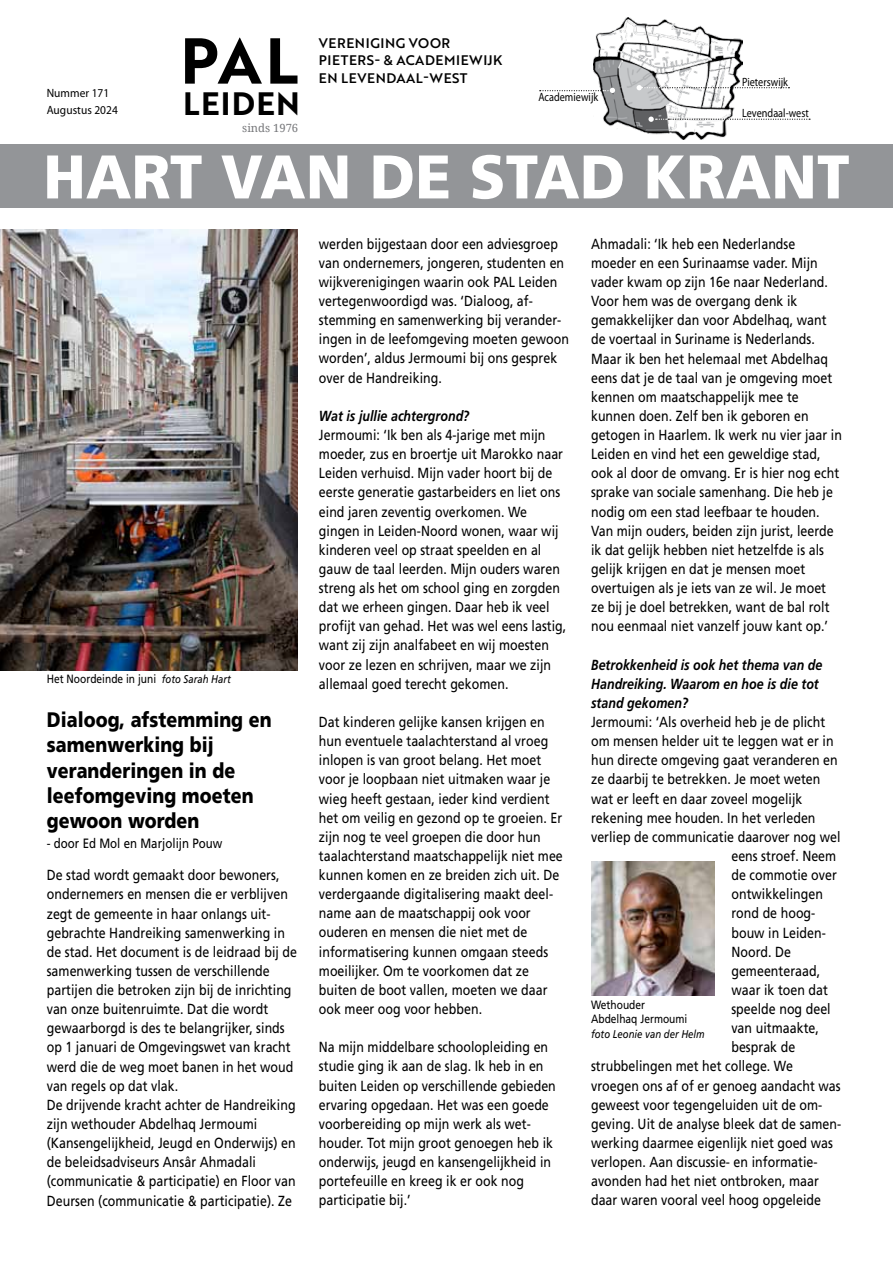
<style>
.page{position:relative;width:893px;height:1263px;background:#fff}
.page>*{position:absolute;margin:0;border:0;box-sizing:border-box;transform-origin:0 0}
.t1{font:63px "Brother 1816 Bold";color:#000}
.t2{font:900 61.5px "Frutiger";letter-spacing:.005em;color:#fff;scale:.95 1}
.t3{font:31.5px "Brother 1816 Bold";letter-spacing:.04em;color:#000}
.t4{font:900 21px/25.2px "Frutiger";letter-spacing:.005em;color:#000;scale:.85 1}
.t5{font:14.7px/19.2px "Frutiger";letter-spacing:.005em;color:#000;scale:.85 1}
.t6{font:italic 700 14.7px/19.2px "Frutiger";letter-spacing:.005em;color:#000;scale:.85 1}
.t7{font:13.5px/17.2px "Brother 1816 Medium";letter-spacing:.045em;color:#000}
.t8{font:13.5px "Frutiger";letter-spacing:.005em;color:#000;scale:.85 1}
.t9{font:12px/14.5px "Frutiger";color:#000;scale:.85 1}
.t10{font:12px "Myriad Pro";letter-spacing:.005em;color:#000;scale:.85 1}
.t11{font:12px/16.8px "Myriad Pro";letter-spacing:.005em;color:#000;scale:.95 1}
.t12{font:italic 11.25px "Frutiger";color:#000;scale:.85 1}
.t13{font:11.25px "Droid Serif";color:#77787b}
.s1{font-style:italic;font-size:11.25px}
</style>
<div class="page">
<div style="left:0;top:145px;width:893px;height:63px;background:#939598"></div>
<img style="left:593px;top:17px;width:149px;height:122px">
<div style="left:739px;top:104px;width:74px;height:17px;background:#fff"></div>
<svg style="left:540px;top:88px;width:75px;height:5px"></svg>
<svg style="left:648px;top:117px;width:162px;height:5px"></svg>
<svg style="left:637px;top:85px;width:152px;height:5px"></svg>
<img style="left:0;top:230px;width:298px;height:441px">
<img style="left:591px;top:861px;width:123px;height:134px">
<p class="t11" style="left:47px;top:85px;width:76px">Nummer 171<br>Augustus 2024</p>
<h1 class="t1" style="left:180px;top:13px;width:120px">PAL</h1>
<h3 class="t3" style="left:183px;top:80px;width:118px">LEIDEN</h3>
<p class="t13" style="left:242px;top:121px;width:57px">sinds 1976</p>
<p class="t7" style="left:319px;top:34px;width:185px">VERENIGING VOOR<br>PIETERS- &amp; ACADEMIEWIJK<br>EN LEVENDAAL-WEST</p>
<p class="t10" style="left:538px;top:90px;width:72px">Academiewijk</p>
<p class="t10" style="left:742px;top:74px;width:56px">Pieterswijk</p>
<p class="t10" style="left:742px;top:106px;width:80px">Levendaal-west</p>
<h2 class="t2" style="left:43px;top:140px;width:850px">Hart van de stad krant</h2>
<p class="t9" style="left:47px;top:672px;width:218px">Het Noordeinde in juni <span class="s1">foto Sarah Hart</span></p>
<h3 class="t4" style="left:47px;top:707px;width:266px">Dialoog, afstemming en samenwerking bij veranderingen in de leefomgeving moeten gewoon worden</h3>
<p class="t8" style="left:47px;top:836px;width:208px">- door Ed Mol en Marjolijn Pouw</p>
<p class="t5" style="left:47px;top:865px;width:296px">De stad wordt gemaakt door bewoners, ondernemers en mensen die er verblijven zegt de gemeente in haar onlangs uit&shy;gebrachte Handreiking samenwerking in de stad. Het document is de leidraad bij de samenwerking tussen de verschillende partijen die betroken zijn bij de inrichting van onze buitenruimte. Dat die wordt gewaarborgd is des te belangrijker, sinds op 1 januari de Omgevingswet van kracht werd die de weg moet banen in het woud van regels op dat vlak.<br>De drijvende kracht achter de Handreiking zijn wethouder Abdelhaq Jermoumi (Kansengelijkheid, Jeugd en Onderwijs) en de beleidsadviseurs Ansâr Ahmadali (communicatie &amp; participatie) en Floor van Deursen (communicatie &amp; participatie). Ze</p>
<p class="t5" style="left:319px;top:234px;width:296px">werden bijgestaan door een adviesgroep van ondernemers, jongeren, studenten en wijkverenigingen waarin ook PAL Leiden vertegenwoordigd was. ‘Dialoog, af&shy;stemming en samenwerking bij verander&shy;ingen in de leefomgeving moeten gewoon worden’, aldus Jermoumi bij ons gesprek over de Handreiking.</p>
<p class="t6" style="left:319px;top:406px;width:179px">Wat is jullie achtergrond?</p>
<p class="t5" style="left:319px;top:425px;width:293px">Jermoumi: ‘Ik ben als 4-jarige met mijn moeder, zus en broertje uit Marokko naar Leiden verhuisd. Mijn vader hoort bij de eerste generatie gastarbeiders en liet ons eind jaren zeventig overkomen. We gingen in Leiden-Noord wonen, waar wij kinderen veel op straat speelden en al gauw de taal leerden. Mijn ouders waren streng als het om school ging en zorgden dat we erheen gingen. Daar heb ik veel profijt van gehad. Het was wel eens lastig, want zij zijn analfabeet en wij moesten voor ze lezen en schrijven, maar we zijn allemaal goed terecht gekomen.</p>
<p class="t5" style="left:319px;top:712px;width:289px">Dat kinderen gelijke kansen krijgen en hun eventuele taalachterstand al vroeg inlopen is van groot belang. Het moet voor je loopbaan niet uitmaken waar je wieg heeft gestaan, ieder kind verdient het om veilig en gezond op te groeien. Er zijn nog te veel groepen die door hun taalachterstand maatschappelijk niet mee kunnen komen en ze breiden zich uit. De verdergaande digitalisering maakt deel&shy;name aan de maatschappij ook voor ouderen en mensen die niet met de informatisering kunnen omgaan steeds moeilijker. Om te voorkomen dat ze buiten de boot vallen, moeten we daar ook meer oog voor hebben.</p>
<p class="t5" style="left:319px;top:1037px;width:280px">Na mijn middelbare schoolopleiding en studie ging ik aan de slag. Ik heb in en buiten Leiden op verschillende gebieden ervaring opgedaan. Het was een goede voorbereiding op mijn werk als wet&shy;houder. Tot mijn groot genoegen heb ik onderwijs, jeugd en kansengelijkheid in portefeuille en kreeg ik er ook nog participatie bij.’</p>
<p class="t5" style="left:591px;top:234px;width:297px">Ahmadali: ‘Ik heb een Nederlandse moeder en een Surinaamse vader. Mijn vader kwam op zijn 16e naar Nederland.<br>Voor hem was de overgang denk ik gemakkelijker dan voor Abdelhaq, want de voertaal in Suriname is Nederlands.<br>Maar ik ben het helemaal met Abdelhaq eens dat je de taal van je omgeving moet kennen om maatschappelijk mee te kunnen doen. Zelf ben ik geboren en getogen in Haarlem. Ik werk nu vier jaar in Leiden en vind het een geweldige stad, ook al door de omvang. Er is hier nog echt sprake van sociale samenhang. Die heb je nodig om een stad leefbaar te houden.<br>Van mijn ouders, beiden zijn jurist, leerde ik dat gelijk hebben niet hetzelfde is als gelijk krijgen en dat je mensen moet overtuigen als je iets van ze wil. Je moet ze bij je doel betrekken, want de bal rolt nou eenmaal niet vanzelf jouw kant op.’</p>
<p class="t6" style="left:591px;top:655px;width:274px">Betrokkenheid is ook het thema van de<br>Handreiking. Waarom en hoe is die tot stand gekomen?</p>
<p class="t5" style="left:591px;top:712px;width:277px">Jermoumi: ‘Als overheid heb je de plicht</p>
<p class="t5" style="left:591px;top:731px;width:287px">om mensen helder uit te leggen wat er in</p>
<p class="t5" style="left:591px;top:750px;width:292px">hun directe omgeving gaat veranderen en</p>
<p class="t5" style="left:591px;top:770px;width:271px">ze daarbij te betrekken. Je moet weten</p>
<p class="t5" style="left:591px;top:789px;width:250px">wat er leeft en daar zoveel mogelijk</p>
<p class="t5" style="left:591px;top:808px;width:266px">rekening mee houden. In het verleden</p>
<p class="t5" style="left:591px;top:827px;width:295px">verliep de communicatie daarover nog wel</p>
<p class="t5" style="left:731px;top:846px;width:125px">eens stroef. Neem</p>
<p class="t5" style="left:731px;top:865px;width:126px">de commotie over</p>
<p class="t5" style="left:731px;top:884px;width:109px">ontwikkelingen</p>
<p class="t5" style="left:731px;top:903px;width:100px">rond de hoog-</p>
<p class="t5" style="left:731px;top:923px;width:113px">bouw in Leiden-</p>
<p class="t5" style="left:731px;top:942px;width:72px">Noord. De</p>
<p class="t5" style="left:731px;top:961px;width:106px">gemeenteraad,</p>
<p class="t5" style="left:731px;top:980px;width:115px">waar ik toen dat</p>
<p class="t5" style="left:731px;top:999px;width:118px">speelde nog deel</p>
<p class="t5" style="left:731px;top:1018px;width:104px">van uitmaakte,</p>
<p class="t5" style="left:731px;top:1037px;width:77px">besprak de</p>
<p class="t5" style="left:591px;top:1056px;width:239px">strubbelingen met het college. We</p>
<p class="t5" style="left:591px;top:1076px;width:295px">vroegen ons af of er genoeg aandacht was</p>
<p class="t5" style="left:591px;top:1095px;width:274px">geweest voor tegengeluiden uit de om-</p>
<p class="t5" style="left:591px;top:1114px;width:296px">geving. Uit de analyse bleek dat de samen-</p>
<p class="t5" style="left:591px;top:1133px;width:286px">werking daarmee eigenlijk niet goed was</p>
<p class="t5" style="left:591px;top:1152px;width:268px">verlopen. Aan discussie- en informatie-</p>
<p class="t5" style="left:591px;top:1171px;width:270px">avonden had het niet ontbroken, maar</p>
<p class="t5" style="left:591px;top:1190px;width:272px">daar waren vooral veel hoog opgeleide</p>
<p class="t9" style="left:591px;top:997px;width:115px">Wethouder<br>Abdelhaq Jermoumi</p>
<p class="t12" style="left:591px;top:1027px;width:135px">foto Leonie van der Helm</p>
</div>
